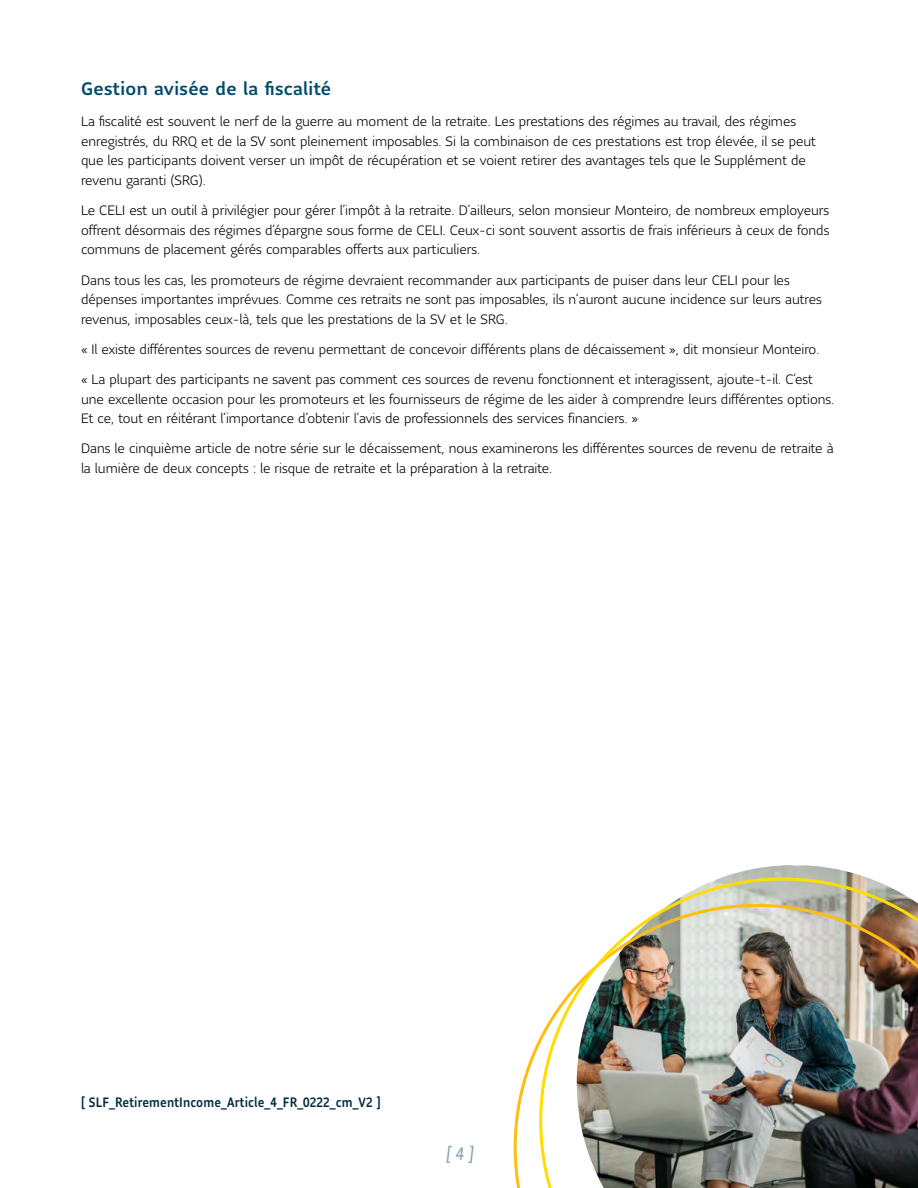
<style>
.page{position:relative;width:918px;height:1188px;background:#fff}
.page>*{position:absolute;margin:0;border:0;box-sizing:border-box;transform-origin:0 0}
.t1{font:500 18px "Sun Life Sans";letter-spacing:.02em;color:#004c6c}
.t2{font:italic 18px "Sun Life Sans Condensed";color:#86a7ad}
.t3{font:300 13.5px/19.5px "Sun Life Sans";color:#000}
.t4{font:500 13.5px "Sun Life Sans Condensed";letter-spacing:.01em;color:#002d3d}
</style>
<div class="page">
<img style="left:724px;top:865px;width:141px;height:12px">
<svg style="left:514px;top:1039px;width:25px;height:149px"></svg>
<img style="left:539px;top:877px;width:379px;height:311px">
<h1 class="t1" style="left:81px;top:76px;width:252px">Gestion avisée de la fiscalité</h1>
<p class="t3" style="left:81px;top:112px;width:737px">La fiscalité est souvent le nerf de la guerre au moment de la retraite. Les prestations des régimes au travail, des régimes enregistrés, du RRQ et de la SV sont pleinement imposables. Si la combinaison de ces prestations est trop élevée, il se peut que les participants doivent verser un impôt de récupération et se voient retirer des avantages tels que le Supplément de revenu garanti (SRG).</p>
<p class="t3" style="left:81px;top:200px;width:750px;text-align:justify">Le CELI est un outil à privilégier pour gérer l’impôt à la retraite. D’ailleurs, selon monsieur Monteiro, de nombreux employeurs offrent désormais des régimes d’épargne sous forme de CELI. Ceux-ci sont souvent assortis de frais inférieurs à ceux de fonds communs de placement gérés comparables offerts aux particuliers.</p>
<p class="t3" style="left:81px;top:270px;width:742px">Dans tous les cas, les promoteurs de régime devraient recommander aux participants de puiser dans leur CELI pour les dépenses importantes imprévues. Comme ces retraits ne sont pas imposables, ils n’auront aucune incidence sur leurs autres revenus, imposables ceux-là, tels que les prestations de la SV et le SRG.</p>
<p class="t3" style="left:81px;top:339px;width:740px">« Il existe différentes sources de revenu permettant de concevoir différents plans de décaissement », dit monsieur Monteiro.</p>
<p class="t3" style="left:81px;top:369px;width:755px">« La plupart des participants ne savent pas comment ces sources de revenu fonctionnent et interagissent, ajoute-t-il. C’est une excellente occasion pour les promoteurs et les fournisseurs de régime de les aider à comprendre leurs différentes options.<br>Et ce, tout en réitérant l’importance d’obtenir l’avis de professionnels des services financiers. »</p>
<p class="t3" style="left:81px;top:439px;width:754px">Dans le cinquième article de notre série sur le décaissement, nous examinerons les différentes sources de revenu de retraite à la lumière de deux concepts : le risque de retraite et la préparation à la retraite.</p>
<p class="t4" style="left:81px;top:1093px;width:301px">[ SLF_RetirementIncome_Article_4_FR_0222_cm_V2 ]</p>
<h1 class="t2" style="left:446px;top:1141px;width:29px">[ 4 ]</h1>
</div>
